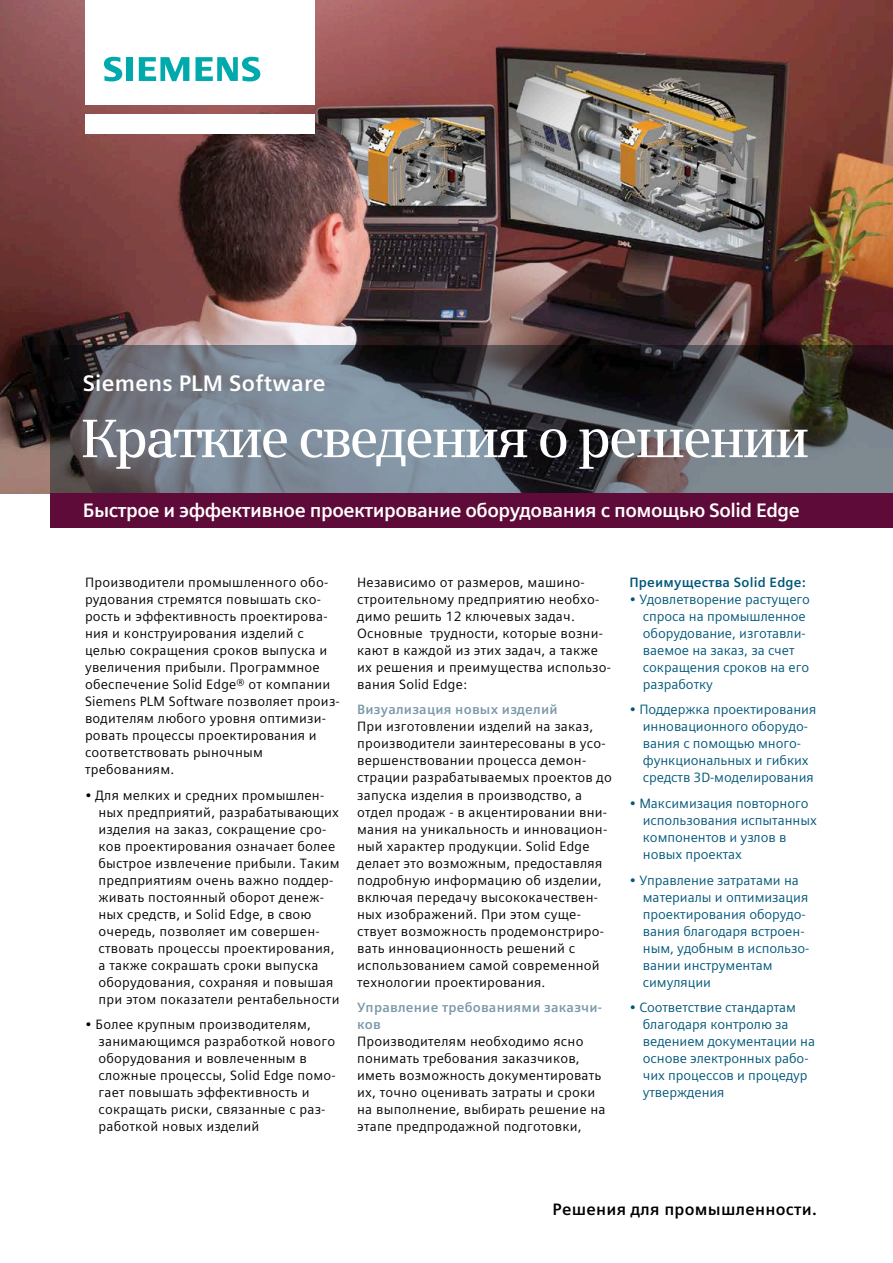
<style>
.page{position:relative;width:893px;height:1263px;background:#fff}
.page>*{position:absolute;margin:0;border:0;box-sizing:border-box;transform-origin:0 0}
.t1{font:600 54px "Siemens Serif";letter-spacing:-.05em;color:#fff}
.t2{font:700 22.5px "Siemens Sans Global";letter-spacing:.01em;color:#fff}
.t3{font:700 19.5px "Siemens Sans Global";letter-spacing:-.025em;color:#fff}
.t4{font:700 16.5px "Siemens Sans Global";letter-spacing:.015em;color:#000}
.t5{font:13.5px/17px "Siemens Sans Global";letter-spacing:.015em;color:#000}
.t6{font:13.5px/17px "Siemens Sans Global";letter-spacing:-.005em;color:#005779}
.t7{font:700 13.5px/17px "Siemens Sans Global";letter-spacing:.015em;color:#7b99a9}
.t8{font:700 13.5px "Siemens Sans Global";letter-spacing:.015em;color:#005779}
</style>
<div class="page">
<img style="left:0;top:0;width:893px;height:493px">
<div style="left:85px;top:114px;width:230px;height:19px;background:#fff"></div>
<div style="left:85px;top:0;width:230px;height:105px;background:#fff"></div>
<svg style="left:104px;top:57px;width:18px;height:24px"></svg>
<div style="left:126px;top:57px;width:7px;height:24px;background:#00aaac"></div>
<svg style="left:139px;top:57px;width:50px;height:24px"></svg>
<svg style="left:195px;top:57px;width:65px;height:24px"></svg>
<svg style="left:51px;top:345px;width:842px;height:148px;background:#595e65"></svg>
<div style="left:51px;top:493px;width:842px;height:34px;background:#5f0b39"></div>
<h2 class="t2" style="left:83px;top:366px;width:244px">Siemens PLM Software</h2>
<h1 class="t1" style="left:81px;top:407px;width:730px">Краткие сведения о решении</h1>
<h3 class="t3" style="left:83px;top:495px;width:718px">Быстрое и эффективное проектирование оборудования с помощью Solid Edge</h3>
<p class="t5" style="left:85px;top:574px;width:256px">Производители промышленного обо&shy;рудования стремятся повышать ско&shy;рость и эффективность проектирова&shy;ния и конструирования изделий с целью сокращения сроков выпуска и увеличения прибыли. Программное обеспечение Solid Edge® от компании<br>Siemens PLM Software позволяет произ&shy;водителям любого уровня оптимизи&shy;ровать процессы проектирования и соответствовать рыночным требованиям.</p>
<p class="t5" style="left:99px;top:786px;width:243px;text-indent:-14px">• Для мелких и средних промышлен&shy;ных предприятий, разрабатывающих изделия на заказ, сокращение сро&shy;ков проектирования означает более быстрое извлечение прибыли. Таким предприятиям очень важно поддер&shy;живать постоянный оборот денеж&shy;ных средств, и Solid Edge, в свою очередь, позволяет им совершен&shy;ствовать процессы проектирования, а также сокрашать сроки выпуска оборудования, сохраняя и повышая при этом показатели рентабельности</p>
<p class="t5" style="left:99px;top:1016px;width:239px;text-indent:-14px">• Более крупным производителям, занимающимся разработкой нового оборудования и вовлеченным в сложные процессы, Solid Edge помо&shy;гает повышать эффективность и сокращать риски, связанные с раз&shy;работкой новых изделий</p>
<p class="t5" style="left:357px;top:574px;width:255px">Независимо от размеров, машино&shy;строительному предприятию необхо&shy;димо решить 12 ключевых задач.<br>Основные трудности, которые возни&shy;кают в каждой из этих задач, а также их решения и преимущества использо&shy;вания Solid Edge:</p>
<p class="t7" style="left:357px;top:701px;width:202px">Визуализация новых изделий</p>
<p class="t5" style="left:357px;top:718px;width:256px">При изготовлении изделий на заказ, производители заинтересованы в усо&shy;вершенствовании процесса демон&shy;страции разрабатываемых проектов до запуска изделия в производство, а отдел продаж - в акцентировании вни&shy;мания на уникальность и инновацион&shy;ный характер продукции. Solid Edge делает это возможным, предоставляя подробную информацию об изделии, включая передачу высококачествен&shy;ных изображений. При этом суще&shy;ствует возможность продемонстриро&shy;вать инновационность решений с использованием самой современной технологии проектирования.</p>
<p class="t7" style="left:357px;top:999px;width:246px">Управление требованиями заказчи&shy;ков</p>
<p class="t5" style="left:357px;top:1033px;width:250px">Производителям необходимо ясно понимать требования заказчиков, иметь возможность документировать их, точно оценивать затраты и сроки на выполнение, выбирать решение на этапе предпродажной подготовки,</p>
<p class="t8" style="left:629px;top:572px;width:178px">Преимущества Solid Edge:</p>
<p class="t6" style="left:643px;top:591px;width:169px;text-indent:-14px">• Удовлетворение растущего спроса на промышленное оборудование, изготавли&shy;ваемое на заказ, за счет сокращения сроков на его разработку</p>
<p class="t6" style="left:643px;top:701px;width:175px;text-indent:-14px">• Поддержка проектирования инновационного оборудо&shy;вания с помощью много&shy;функциональных и гибких средств 3D-моделирования</p>
<p class="t6" style="left:643px;top:795px;width:176px;text-indent:-14px">• Максимизация повторного использования испытанных компонентов и узлов в новых проектах</p>
<p class="t6" style="left:643px;top:871px;width:168px;text-indent:-14px">• Управление затратами на материалы и оптимизация проектирования оборудо&shy;вания благодаря встроен&shy;ным, удобным в использо&shy;вании инструментам симуляции</p>
<p class="t6" style="left:643px;top:999px;width:174px;text-indent:-14px">• Соответствие стандартам благодаря контролю за ведением документации на основе электронных рабо&shy;чих процессов и процедур утверждения</p>
<p class="t4" style="left:553px;top:1196px;width:266px">Решения для промышленности.</p>
</div>
